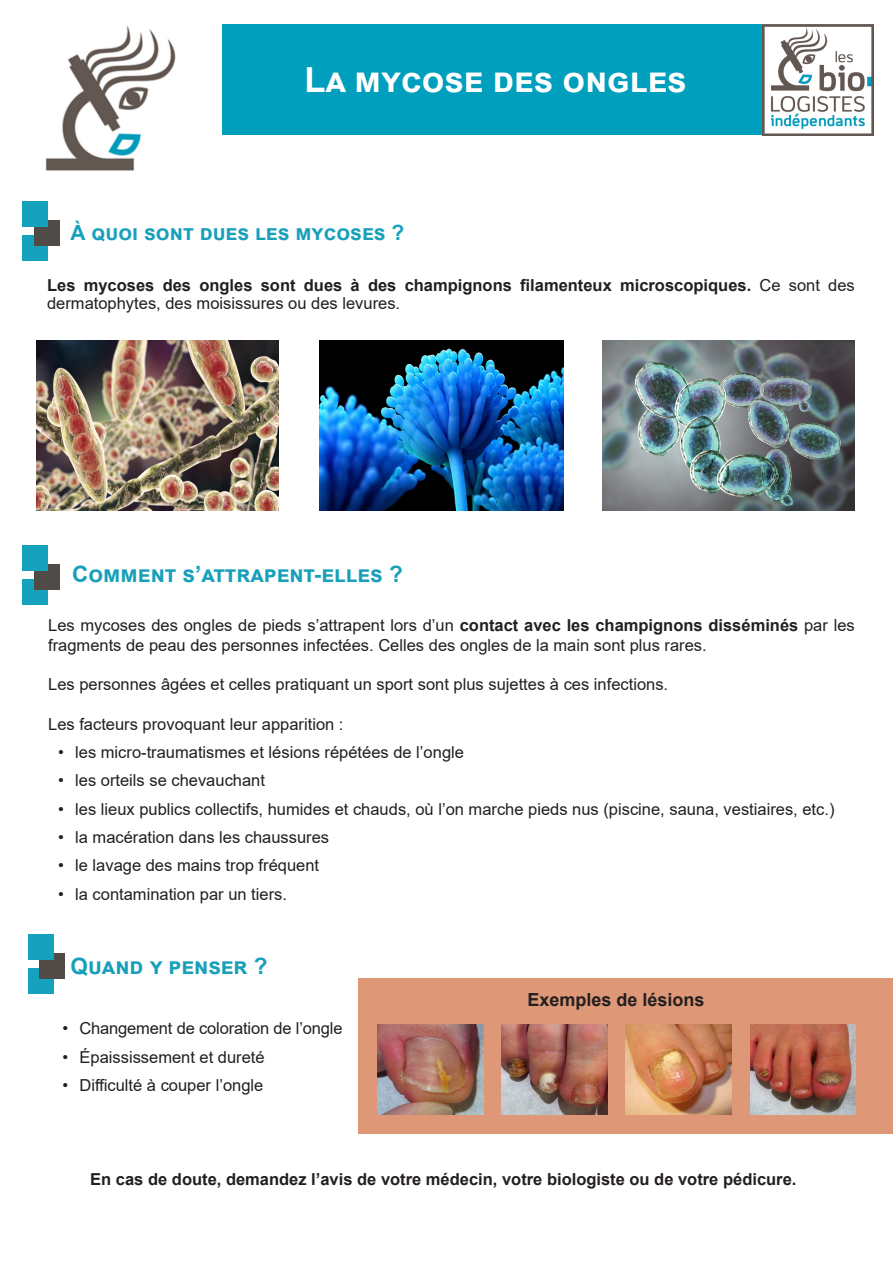
<style>
.page{position:relative;width:893px;height:1263px;background:#fff}
.page>*{position:absolute;margin:0;border:0;box-sizing:border-box;transform-origin:0 0}
.t1{font:700 34.5px "Arial";color:#fff}
.t2{font:700 22.5px "Arial";color:#18a0bb}
.t3{font:700 21px "Arial";color:#18a0bb}
.t4{font:700 18px "Arial";color:#231f20}
.t5{font:16.5px/19.8px "Arial";color:#231f20}
.t6{font:700 16.5px/18px "Arial";color:#231f20}
.s1{font-weight:400}
.s2{font-weight:700}
</style>
<div class="page">
<img style="left:320px;top:340px;width:243px;height:170px">
<img style="left:602px;top:340px;width:253px;height:170px">
<img style="left:37px;top:340px;width:242px;height:170px">
<div style="left:358px;top:978px;width:535px;height:155px;background:#df9877"></div>
<img style="left:502px;top:1025px;width:105px;height:89px">
<img style="left:378px;top:1025px;width:106px;height:89px">
<img style="left:626px;top:1025px;width:105px;height:89px">
<img style="left:750px;top:1025px;width:106px;height:89px">
<div style="left:223px;top:24px;width:545px;height:111px;background:#009fbd"></div>
<img style="left:762px;top:24px;width:111px;height:111px">
<div style="left:22px;top:235px;width:26px;height:25px;background:#16a1bc"></div>
<div style="left:34px;top:220px;width:25px;height:26px;background:#504b46"></div>
<div style="left:22px;top:201px;width:26px;height:26px;background:#16a1bc"></div>
<div style="left:22px;top:579px;width:26px;height:25px;background:#16a1bc"></div>
<div style="left:34px;top:564px;width:25px;height:26px;background:#504b46"></div>
<div style="left:22px;top:545px;width:26px;height:25px;background:#16a1bc"></div>
<div style="left:28px;top:968px;width:26px;height:25px;background:#16a1bc"></div>
<div style="left:40px;top:953px;width:25px;height:26px;background:#504b46"></div>
<div style="left:28px;top:934px;width:26px;height:26px;background:#16a1bc"></div>
<img style="left:45px;top:26px;width:140px;height:155px">
<p class="t1" style="left:304px;top:55px;width:384px">La mycose des ongles</p>
<p class="t3" style="left:71px;top:218px;width:335px">À quoi sont dues les mycoses ?</p>
<p class="t6" style="left:47px;top:276px;width:809px">Les mycoses des ongles sont dues à des champignons filamenteux microscopiques. <span class="s1">Ce sont des dermatophytes, des moisissures ou des levures.</span></p>
<p class="t2" style="left:72px;top:558px;width:332px">Comment s’attrapent-elles ?</p>
<p class="t5" style="left:48px;top:615px;width:808px">Les mycoses des ongles de pieds s’attrapent lors d’un <span class="s2">contact avec les champignons disséminés</span> par les fragments de peau des personnes infectées. Celles des ongles de la main sont plus rares.</p>
<p class="t5" style="left:48px;top:674px;width:621px">Les personnes âgées et celles pratiquant un sport sont plus sujettes à ces infections.</p>
<p class="t5" style="left:48px;top:714px;width:297px">Les facteurs provoquant leur apparition :</p>
<p class="t5" style="left:58px;top:742px;width:407px">• les micro-traumatismes et lésions répétées de l’ongle</p>
<p class="t5" style="left:58px;top:770px;width:208px">• les orteils se chevauchant</p>
<p class="t5" style="left:58px;top:799px;width:778px">• les lieux publics collectifs, humides et chauds, où l’on marche pieds nus (piscine, sauna, vestiaires, etc.)</p>
<p class="t5" style="left:58px;top:827px;width:273px">• la macération dans les chaussures</p>
<p class="t5" style="left:58px;top:855px;width:262px">• le lavage des mains trop fréquent</p>
<p class="t5" style="left:58px;top:884px;width:230px">• la contamination par un tiers.</p>
<p class="t2" style="left:71px;top:951px;width:199px">Quand y penser ?</p>
<p class="t5" style="left:62px;top:1018px;width:282px">• Changement de coloration de l’ongle</p>
<p class="t5" style="left:62px;top:1047px;width:204px">• Épaississement et dureté</p>
<p class="t5" style="left:62px;top:1075px;width:202px">• Difficulté à couper l’ongle</p>
<p class="t4" style="left:527px;top:987px;width:179px">Exemples de lésions</p>
<p class="t6" style="left:90px;top:1170px;width:708px">En cas de doute, demandez l’avis de votre médecin, votre biologiste ou de votre pédicure.</p>
</div>
